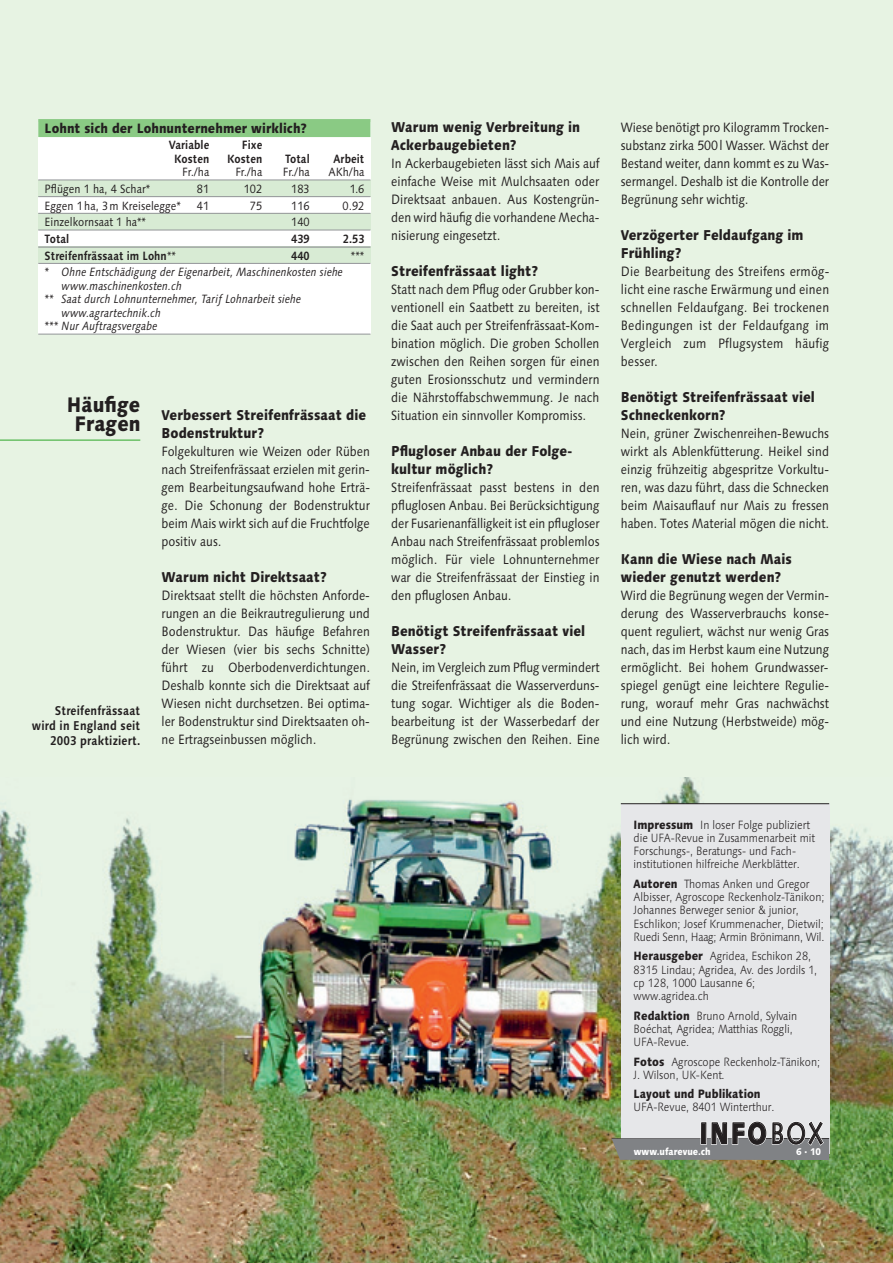
<style>
.page{position:relative;width:893px;height:1263px;background:#fff}
.page>*{position:absolute;margin:0;border:0;box-sizing:border-box;transform-origin:0 0}
.t1{font:900 30px "Syntax";color:#231f20;scale:.77 1}
.t2{font:800 21px/19.5px "Linotype Syntax";letter-spacing:.005em;color:#231f20;text-align:center;scale:.88 1}
.t3{font:800 14.25px/18px "Linotype Syntax";letter-spacing:.005em;color:#231f20;scale:.88 1}
.t4{font:13.5px/18px "Linotype Syntax";color:#231f20;text-align:justify;scale:.88 1}
.t5{font:800 13.5px "Linotype Syntax";letter-spacing:.005em;color:#231f20;scale:.88 1}
.t6{font:700 12.75px/15px "Linotype Syntax";letter-spacing:.015em;color:#231f20;text-align:right;scale:.88 1}
.t7{font:300 12px/13.2px "Linotype Syntax";color:#231f20;scale:.88 1}
.t8{font:italic 12px "Linotype Syntax";letter-spacing:.005em;color:#231f20;scale:.88 1}
.t9{font:12px "Linotype Syntax";letter-spacing:.005em;color:#231f20;scale:.88 1}
.t10{font:700 12px "Linotype Syntax";letter-spacing:.005em;color:#231f20;scale:.88 1}
.t11{font:800 12px "Linotype Syntax";color:#231f20;scale:.88 1}
.t12{font:800 9.75px "Linotype Syntax";color:#fff;scale:.88 1}
.s1{font-weight:400}
.s2{font-weight:800}
</style>
<div class="page">
<div style="left:0;top:0;width:893px;height:1229px;background:#e7f3e3"></div>
<img style="left:0;top:799px;width:893px;height:464px">
<div style="left:38px;top:123px;width:332px;height:211px;background:#fff"></div>
<div style="left:38px;top:180px;width:332px;height:16px;background:#d8ebd4"></div>
<div style="left:38px;top:214px;width:332px;height:16px;background:#d8ebd4"></div>
<div style="left:38px;top:247px;width:332px;height:16px;background:#d8ebd4"></div>
<hr style="left:611px;top:1138px;width:218px;height:1px;background:#231f20">
<svg style="left:612px;top:777px;width:217px;height:486px"></svg>
<hr style="left:0;top:439px;width:140px;height:2px;background:#6bc067">
<div style="left:38px;top:119px;width:332px;height:18px;background:#8aca84"></div>
<hr style="left:38px;top:180px;width:332px;height:1px;background:#939598">
<hr style="left:38px;top:196px;width:332px;height:1px;background:#939598">
<hr style="left:38px;top:213px;width:332px;height:1px;background:#939598">
<hr style="left:38px;top:230px;width:332px;height:1px;background:#939598">
<hr style="left:38px;top:246px;width:332px;height:2px;background:#939598">
<hr style="left:38px;top:263px;width:332px;height:1px;background:#939598">
<hr style="left:38px;top:334px;width:332px;height:1px;background:#939598">
<p class="t5" style="left:45px;top:123px;width:300px">Lohnt sich der Lohnunternehmer wirklich?</p>
<p class="t10" style="left:169px;top:140px;width:48px">Variable</p>
<p class="t10" style="left:242px;top:140px;width:25px">Fixe</p>
<p class="t10" style="left:174px;top:154px;width:42px">Kosten</p>
<p class="t10" style="left:227px;top:154px;width:42px">Kosten</p>
<p class="t10" style="left:285px;top:154px;width:30px">Total</p>
<p class="t10" style="left:333px;top:154px;width:37px">Arbeit</p>
<p class="t9" style="left:182px;top:167px;width:32px">Fr./ha</p>
<p class="t9" style="left:235px;top:167px;width:32px">Fr./ha</p>
<p class="t9" style="left:283px;top:167px;width:32px">Fr./ha</p>
<p class="t9" style="left:328px;top:167px;width:42px">AKh/ha</p>
<p class="t9" style="left:45px;top:184px;width:122px">Pflügen 1 ha, 4 Schar*</p>
<p class="t9" style="left:197px;top:184px;width:16px">81</p>
<p class="t9" style="left:244px;top:184px;width:23px">102</p>
<p class="t9" style="left:291px;top:184px;width:23px">183</p>
<p class="t9" style="left:350px;top:184px;width:18px">1.6</p>
<p class="t9" style="left:45px;top:201px;width:156px">Eggen 1ha, 3m Kreiselegge*</p>
<p class="t9" style="left:197px;top:201px;width:16px">41</p>
<p class="t9" style="left:250px;top:201px;width:16px">75</p>
<p class="t9" style="left:291px;top:201px;width:23px">116</p>
<p class="t9" style="left:343px;top:201px;width:26px">0.92</p>
<p class="t9" style="left:45px;top:217px;width:117px">Einzelkornsaat 1 ha**</p>
<p class="t9" style="left:291px;top:217px;width:23px">140</p>
<p class="t10" style="left:45px;top:234px;width:30px">Total</p>
<p class="t10" style="left:291px;top:234px;width:23px">439</p>
<p class="t10" style="left:343px;top:234px;width:26px">2.53</p>
<p class="t10" style="left:45px;top:251px;width:151px">Streifenfrässaat im Lohn<span class="s1">**</span></p>
<p class="t10" style="left:291px;top:251px;width:23px">440</p>
<p class="t9" style="left:351px;top:251px;width:17px">***</p>
<p class="t8" style="left:45px;top:267px;width:340px">* Ohne Entschädigung der Eigenarbeit, Maschinenkosten siehe</p>
<p class="t8" style="left:62px;top:281px;width:138px">www.maschinenkosten.ch</p>
<p class="t8" style="left:45px;top:294px;width:293px">** Saat durch Lohnunternehmer, Tarif Lohnarbeit siehe</p>
<p class="t8" style="left:62px;top:308px;width:114px">www.agrartechnik.ch</p>
<p class="t8" style="left:45px;top:321px;width:130px">*** Nur Auftragsvergabe</p>
<h2 class="t2" style="left:67px;top:397px;width:85px">Häufige<br>Fragen</h2>
<p class="t6" style="left:32px;top:705px;width:125px">Streifenfrässaat wird in England seit<br>2003 praktiziert.</p>
<p class="t3" style="left:162px;top:407px;width:234px">Verbessert Streifenfrässaat die<br>Bodenstruktur?</p>
<p class="t4" style="left:162px;top:443px;width:238px">Folgekulturen wie Weizen oder Rüben nach Streifenfrässaat erzielen mit gerin&shy;gem Bearbeitungsaufwand hohe Erträ&shy;ge. Die Schonung der Bodenstruktur beim Mais wirkt sich auf die Fruchtfolge positiv aus.</p>
<p class="t3" style="left:162px;top:569px;width:190px">Warum nicht Direktsaat?</p>
<p class="t4" style="left:162px;top:587px;width:238px">Direktsaat stellt die höchsten Anforde&shy;rungen an die Beikrautregulierung und Bodenstruktur. Das häufige Befahren der Wiesen (vier bis sechs Schnitte) führt zu Oberbodenverdichtungen.<br>Deshalb konnte sich die Direktsaat auf Wiesen nicht durchsetzen. Bei optima&shy;ler Bodenstruktur sind Direktsaaten oh&shy;ne Ertragseinbussen möglich.</p>
<p class="t3" style="left:391px;top:119px;width:216px">Warum wenig Verbreitung in<br>Ackerbaugebieten?</p>
<p class="t4" style="left:391px;top:155px;width:238px">In Ackerbaugebieten lässt sich Mais auf einfache Weise mit Mulchsaaten oder Direktsaat anbauen. Aus Kostengrün&shy;den wird häufig die vorhandene Mecha&shy;nisierung eingesetzt.</p>
<p class="t3" style="left:391px;top:263px;width:169px">Streifenfrässaat light?</p>
<p class="t4" style="left:391px;top:281px;width:238px">Statt nach dem Pflug oder Grubber kon&shy;ventionell ein Saatbett zu bereiten, ist die Saat auch per Streifenfrässaat-Kom&shy;bination möglich. Die groben Schollen zwischen den Reihen sorgen für einen guten Erosionsschutz und vermindern die Nährstoffabschwemmung. Je nach Situation ein sinnvoller Kompromiss.</p>
<p class="t3" style="left:391px;top:443px;width:208px">Pflugloser Anbau der Folge - kultur möglich?</p>
<p class="t4" style="left:391px;top:479px;width:238px">Streifenfrässaat passt bestens in den pfluglosen Anbau. Bei Berücksichtigung der Fusarienanfälligkeit ist ein pflugloser Anbau nach Streifenfrässaat problemlos möglich. Für viele Lohnunternehmer war die Streifenfrässaat der Einstieg in den pfluglosen Anbau.</p>
<p class="t3" style="left:391px;top:623px;width:222px">Benötigt Streifenfrässaat viel<br>Wasser?</p>
<p class="t4" style="left:391px;top:659px;width:238px">Nein, im Vergleich zum Pflug vermindert die Streifenfrässaat die Wasserverduns&shy;tung sogar. Wichtiger als die Boden - bearbeitung ist der Wasserbedarf der Begrünung zwischen den Reihen. Eine</p>
<p class="t4" style="left:621px;top:119px;width:238px">Wiese benötigt pro Kilogramm Trocken&shy;substanz zirka 500l Wasser. Wächst der Bestand weiter, dann kommt es zu Was&shy;sermangel. Deshalb ist die Kontrolle der Begrünung sehr wichtig.</p>
<p class="t3" style="left:621px;top:227px;width:209px">Verzögerter Feldaufgang im<br>Frühling?</p>
<p class="t4" style="left:621px;top:263px;width:238px">Die Bearbeitung des Streifens ermög&shy;licht eine rasche Erwärmung und einen schnellen Feldaufgang. Bei trockenen Bedingungen ist der Feldaufgang im Vergleich zum Pflugsystem häufig besser.</p>
<p class="t3" style="left:621px;top:389px;width:222px">Benötigt Streifenfrässaat viel<br>Schneckenkorn?</p>
<p class="t4" style="left:621px;top:425px;width:238px">Nein, grüner Zwischenreihen-Bewuchs wirkt als Ablenkfütterung. Heikel sind einzig frühzeitig abgespritze Vorkultu&shy;ren, was dazu führt, dass die Schnecken beim Maisauflauf nur Mais zu fressen haben. Totes Material mögen die nicht.</p>
<p class="t3" style="left:621px;top:551px;width:196px">Kann die Wiese nach Mais wieder genutzt werden?</p>
<p class="t4" style="left:621px;top:587px;width:238px">Wird die Begrünung wegen der Vermin&shy;derung des Wasserverbrauchs konse&shy;quent reguliert, wächst nur wenig Gras nach, das im Herbst kaum eine Nutzung ermöglicht. Bei hohem Grundwasser&shy;spiegel genügt eine leichtere Regulie&shy;rung, worauf mehr Gras nachwächst und eine Nutzung (Herbstweide) mög&shy;lich wird.</p>
<p class="t7" style="left:634px;top:819px;width:208px"><span class="s2">Impressum</span> In loser Folge publiziert die UFA-Revue in Zusammenarbeit mit Forschungs-, Beratungs- und Fach - institutionen hilfreiche Merkblätter.</p>
<p class="t7" style="left:634px;top:878px;width:218px"><span class="s2">Autoren</span> Thomas Anken und Gregor Albisser, Agroscope Reckenholz-Tänikon; Johannes Berweger senior &amp; junior, Eschlikon; Josef Krummenacher, Dietwil; Ruedi Senn, Haag; Armin Brönimann, Wil.</p>
<p class="t7" style="left:634px;top:951px;width:210px"><span class="s2">Herausgeber</span> Agridea, Eschikon 28,<br>8315 Lindau; Agridea, Av. des Jordils 1, cp 128, 1000 Lausanne 6; www.agridea.ch</p>
<p class="t7" style="left:634px;top:1010px;width:187px"><span class="s2">Redaktion</span> Bruno Arnold, Sylvain<br>Boéchat, Agridea; Matthias Roggli,<br>UFA-Revue.</p>
<p class="t7" style="left:634px;top:1056px;width:214px"><span class="s2">Fotos</span> Agroscope Reckenholz-Tänikon;<br>J. Wilson, UK-Kent.</p>
<p class="t11" style="left:634px;top:1089px;width:146px">Layout und Publikation</p>
<p class="t7" style="left:634px;top:1102px;width:162px">UFA-Revue, 8401 Winterthur.</p>
<h1 class="t1" style="left:700px;top:1121px;width:161px">INFO<span class="s1">BOX</span></h1>
<p class="t12" style="left:634px;top:1147px;width:89px">www.ufarevue.ch</p>
<p class="t12" style="left:796px;top:1147px;width:30px">6 · 10</p>
</div>
